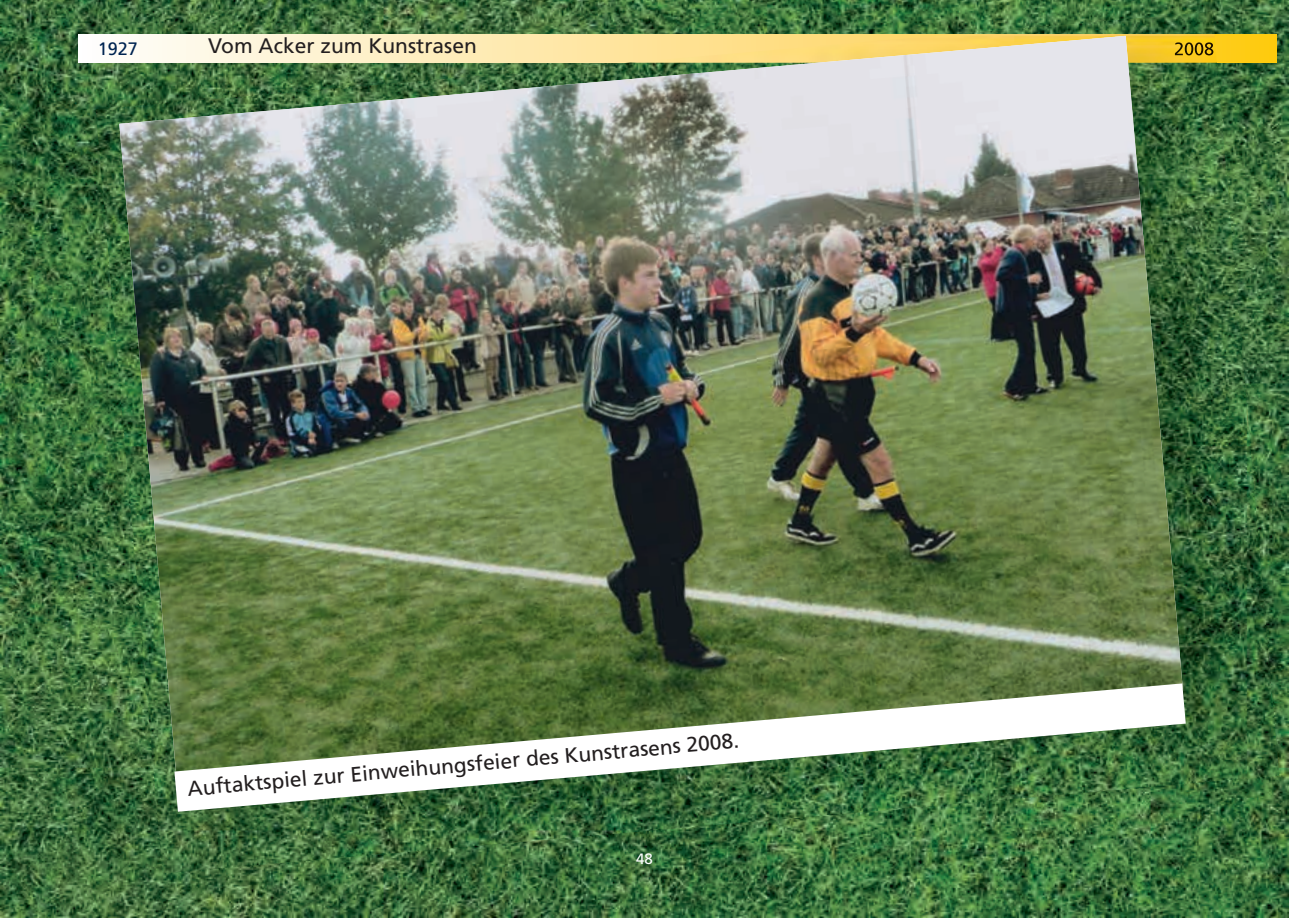
<style>
.page{position:relative;width:1289px;height:919px;background:#fff}
.page>*{position:absolute;margin:0;border:0;box-sizing:border-box;transform-origin:0 0}
.t1{font:21px "Frutiger LT Std";color:#231f20}
.t2{font:18px "Frutiger LT Std";color:#002451}
.t3{font:15px "Frutiger LT Std";color:#fff}
</style>
<div class="page">
<img style="left:0;top:0;width:1288px;height:917px">
<svg style="left:79px;top:34px;width:1197px;height:28px"></svg>
<img style="left:956px;top:12px;width:258px;height:22px">
<img style="left:96px;top:62px;width:1183px;height:811px">
<img style="left:630px;top:34px;width:586px;height:28px">
<img style="left:1182px;top:42px;width:31px;height:13px">
<img style="left:119px;top:36px;width:1063px;height:740px">
<svg style="left:174px;top:683px;width:1011px;height:128px"></svg>
<p class="t2" style="left:98px;top:42px;width:42px">1927</p>
<p class="t1" style="left:208px;top:37px;width:270px">Vom Acker zum Kunstrasen</p>
<p class="t1" style="left:187px;top:780px;width:555px;rotate:-5deg">Auftaktspiel zur Einweihungsfeier des Kunstrasens 2008.</p>
<p class="t3" style="left:636px;top:852px;width:18px">48</p>
</div>
